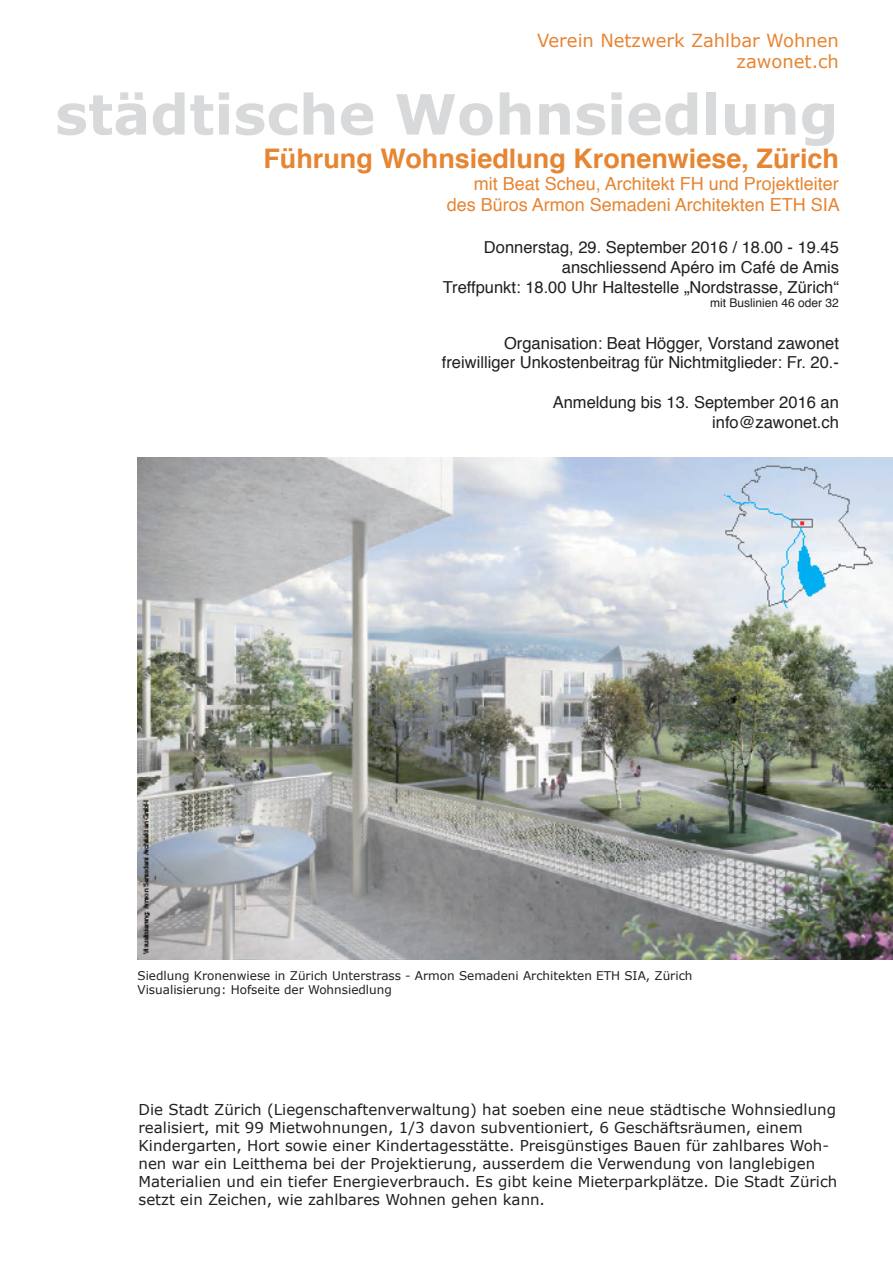
<style>
.page{position:relative;width:893px;height:1263px;background:#fff}
.page>*{position:absolute;margin:0;border:0;box-sizing:border-box;transform-origin:0 0}
.t1{font:700 55.5px "Verdana";color:#d8d9db}
.t2{font:700 27px "Helvetica";color:#e68532}
.t3{font:18px "Helvetica";color:#e68532}
.t4{font:18px "Verdana";color:#e68532}
.t5{font:16.5px "Helvetica";color:#231f20}
.t6{font:15px/18px "Verdana";color:#231f20}
.t7{font:12px "Verdana";color:#231f20}
.t8{font:12px "Helvetica";color:#231f20}
</style>
<div class="page">
<img style="left:137px;top:457px;width:756px;height:502px">
<p class="t4" style="left:537px;top:29px;width:303px">Verein Netzwerk Zahlbar Wohnen</p>
<p class="t4" style="left:737px;top:50px;width:104px">zawonet.ch</p>
<p class="t1" style="left:55px;top:78px;width:785px">städtische Wohnsiedlung</p>
<p class="t2" style="left:263px;top:137px;width:577px">Führung Wohnsiedlung Kronenwiese, Zürich</p>
<p class="t3" style="left:474px;top:169px;width:367px">mit Beat Scheu, Architekt FH und Projektleiter</p>
<p class="t3" style="left:447px;top:191px;width:395px">des Büros Armon Semadeni Architekten ETH SIA</p>
<p class="t5" style="left:484px;top:235px;width:356px">Donnerstag, 29. September 2016 / 18.00 - 19.45</p>
<p class="t5" style="left:562px;top:255px;width:279px">anschliessend Apéro im Café de Amis</p>
<p class="t5" style="left:443px;top:274px;width:398px">Treffpunkt: 18.00 Uhr Haltestelle „Nordstrasse, Zürich“</p>
<p class="t8" style="left:710px;top:294px;width:130px">mit Buslinien 46 oder 32</p>
<p class="t5" style="left:504px;top:330px;width:336px">Organisation: Beat Högger, Vorstand zawonet</p>
<p class="t5" style="left:442px;top:350px;width:399px">freiwilliger Unkostenbeitrag für Nichtmitglieder: Fr. 20.-</p>
<p class="t5" style="left:553px;top:390px;width:288px">Anmeldung bis 13. September 2016 an</p>
<p class="t5" style="left:712px;top:409px;width:128px">info@zawonet.ch</p>
<p class="t7" style="left:137px;top:968px;width:557px">Siedlung Kronenwiese in Zürich Unterstrass - Armon Semadeni Architekten ETH SIA, Zürich</p>
<p class="t7" style="left:137px;top:982px;width:256px">Visualisierung: Hofseite der Wohnsiedlung</p>
<p class="t6" style="left:139px;top:1101px;width:700px">Die Stadt Zürich (Liegenschaftenverwaltung) hat soeben eine neue städtische Wohnsiedlung realisiert, mit 99 Mietwohnungen, 1/3 davon subventioniert, 6 Geschäftsräumen, einem Kindergarten, Hort sowie einer Kindertagesstätte. Preisgünstiges Bauen für zahlbares Woh&shy;nen war ein Leitthema bei der Projektierung, ausserdem die Verwendung von langlebigen Materialien und ein tiefer Energieverbrauch. Es gibt keine Mieterparkplätze. Die Stadt Zürich setzt ein Zeichen, wie zahlbares Wohnen gehen kann.</p>
</div>
